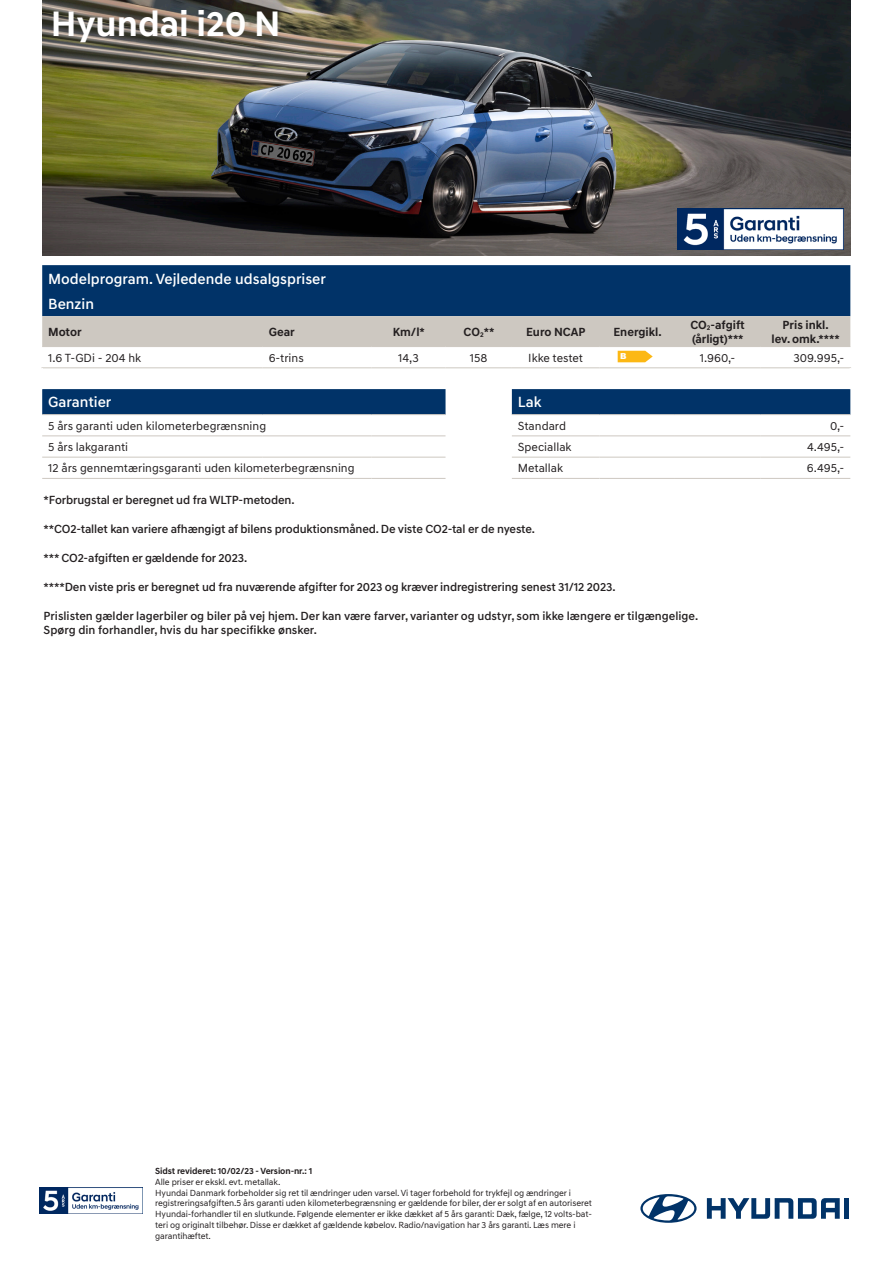
<style>
.page{position:relative;width:893px;height:1263px;background:#fff}
.page>*{position:absolute;margin:0;border:0;box-sizing:border-box;transform-origin:0 0}
.t1{font:700 36px "Hyundai Sans Text";color:#fff}
.Normal{font:500 15px "Hyundai Sans Text";color:#fff}
.t2{font:500 12px/14.4px "Hyundai Sans Text";letter-spacing:-.01em;color:#231f20}
.t3{font:12px "Hyundai Sans Text";color:#231f20}
.t4{font:700 12px/14.4px "Hyundai Sans Text";color:#231f20}
.t5{font:9px/10.8px "Hyundai Sans Text";letter-spacing:-.01em;color:#231f20}
.t6{font:700 9px "Hyundai Sans Text";letter-spacing:-.01em;color:#231f20}
.t7{font:900 8.25px "Arial";color:#fff}
</style>
<div class="page">
<img style="left:43px;top:0;width:807px;height:255px">
<svg style="left:42px;top:265px;width:808px;height:150px;fill:#013368"></svg>
<hr style="left:41px;top:368px;width:222px;height:1px;background:#cdc8c1">
<hr style="left:599px;top:368px;width:76px;height:1px;background:#cdc8c1">
<hr style="left:263px;top:368px;width:109px;height:1px;background:#cdc8c1">
<hr style="left:372px;top:368px;width:74px;height:1px;background:#cdc8c1">
<hr style="left:446px;top:368px;width:66px;height:1px;background:#cdc8c1">
<hr style="left:512px;top:368px;width:87px;height:1px;background:#cdc8c1">
<hr style="left:675px;top:368px;width:85px;height:1px;background:#cdc8c1">
<hr style="left:760px;top:368px;width:91px;height:1px;background:#cdc8c1">
<hr style="left:42px;top:414px;width:221px;height:1px;background:#cdc8c1">
<hr style="left:263px;top:414px;width:109px;height:1px;background:#cdc8c1">
<hr style="left:372px;top:414px;width:74px;height:1px;background:#cdc8c1">
<hr style="left:512px;top:414px;width:87px;height:1px;background:#cdc8c1">
<hr style="left:599px;top:414px;width:76px;height:1px;background:#cdc8c1">
<hr style="left:675px;top:414px;width:85px;height:1px;background:#cdc8c1">
<hr style="left:760px;top:414px;width:90px;height:1px;background:#cdc8c1">
<hr style="left:42px;top:436px;width:221px;height:1px;background:#cdc8c1">
<hr style="left:263px;top:436px;width:109px;height:1px;background:#cdc8c1">
<hr style="left:372px;top:436px;width:74px;height:1px;background:#cdc8c1">
<hr style="left:512px;top:436px;width:87px;height:1px;background:#cdc8c1">
<hr style="left:599px;top:436px;width:76px;height:1px;background:#cdc8c1">
<hr style="left:675px;top:436px;width:85px;height:1px;background:#cdc8c1">
<hr style="left:760px;top:436px;width:90px;height:1px;background:#cdc8c1">
<hr style="left:512px;top:457px;width:87px;height:1px;background:#cdc8c1">
<hr style="left:599px;top:457px;width:76px;height:1px;background:#cdc8c1">
<hr style="left:675px;top:457px;width:85px;height:1px;background:#cdc8c1">
<hr style="left:760px;top:457px;width:90px;height:1px;background:#cdc8c1">
<hr style="left:42px;top:457px;width:221px;height:1px;background:#cdc8c1">
<hr style="left:263px;top:457px;width:109px;height:1px;background:#cdc8c1">
<hr style="left:372px;top:457px;width:74px;height:1px;background:#cdc8c1">
<hr style="left:42px;top:478px;width:221px;height:1px;background:#cdc8c1">
<hr style="left:263px;top:478px;width:109px;height:1px;background:#cdc8c1">
<hr style="left:372px;top:478px;width:74px;height:1px;background:#cdc8c1">
<hr style="left:512px;top:478px;width:87px;height:1px;background:#cdc8c1">
<hr style="left:599px;top:478px;width:76px;height:1px;background:#cdc8c1">
<hr style="left:675px;top:478px;width:85px;height:1px;background:#cdc8c1">
<hr style="left:760px;top:478px;width:90px;height:1px;background:#cdc8c1">
<hr style="left:41px;top:368px;width:2px;height:21px;background:#fff">
<svg style="left:42px;top:316px;width:808px;height:46px"></svg>
<svg style="left:707px;top:1198px;width:133px;height:21px"></svg>
<div style="left:844px;top:1198px;width:5px;height:21px;background:#013368"></div>
<svg style="left:640px;top:1194px;width:57px;height:29px"></svg>
<img style="left:40px;top:1187px;width:102px;height:26px">
<img style="left:677px;top:209px;width:166px;height:40px">
<p class="t1" style="left:51px;top:2px;width:231px">Hyundai i20 N</p>
<p class="Normal" style="left:48px;top:269px;width:279px">Modelprogram. Vejledende udsalgspriser</p>
<p class="Normal" style="left:48px;top:295px;width:47px">Benzin</p>
<p class="t4" style="left:48px;top:324px;width:35px">Motor</p>
<p class="t4" style="left:269px;top:324px;width:28px">Gear</p>
<p class="t4" style="left:393px;top:324px;width:34px">Km/l*</p>
<p class="t4" style="left:464px;top:324px;width:32px">CO<sub>2</sub>**</p>
<p class="t4" style="left:526px;top:324px;width:61px">Euro NCAP</p>
<p class="t4" style="left:613px;top:324px;width:50px">Energikl.</p>
<p class="t4" style="left:690px;top:317px;width:56px">CO<sub>2</sub>-afgift (årligt)***</p>
<p class="t4" style="left:783px;top:317px;width:47px">Pris inkl.</p>
<p class="t4" style="left:771px;top:332px;width:70px">lev. omk.****</p>
<p class="t3" style="left:48px;top:350px;width:95px">1.6 T-GDi - 204 hk</p>
<p class="t3" style="left:269px;top:350px;width:37px">6-trins</p>
<p class="t3" style="left:398px;top:350px;width:22px">14,3</p>
<p class="t3" style="left:470px;top:350px;width:19px">158</p>
<p class="t3" style="left:528px;top:350px;width:56px">Ikke testet</p>
<p class="t7" style="left:620px;top:350px;width:8px">B</p>
<p class="t3" style="left:700px;top:350px;width:37px">1.960,-</p>
<p class="t3" style="left:793px;top:350px;width:53px">309.995,-</p>
<p class="Normal" style="left:48px;top:393px;width:65px">Garantier</p>
<p class="Normal" style="left:518px;top:393px;width:25px">Lak</p>
<p class="t3" style="left:48px;top:418px;width:219px">5 års garanti uden kilometerbegrænsning</p>
<p class="t3" style="left:518px;top:418px;width:50px">Standard</p>
<p class="t3" style="left:830px;top:418px;width:16px">0,-</p>
<p class="t3" style="left:48px;top:440px;width:81px">5 års lakgaranti</p>
<p class="t3" style="left:518px;top:440px;width:55px">Speciallak</p>
<p class="t3" style="left:807px;top:440px;width:39px">4.495,-</p>
<p class="t3" style="left:48px;top:461px;width:308px">12 års gennemtæringsgaranti uden kilometerbegrænsning</p>
<p class="t3" style="left:518px;top:461px;width:47px">Metallak</p>
<p class="t3" style="left:807px;top:461px;width:39px">6.495,-</p>
<p class="t2" style="left:44px;top:493px;width:252px">*Forbrugstal er beregnet ud fra WLTP-metoden.</p>
<p class="t2" style="left:44px;top:522px;width:493px">**CO2-tallet kan variere afhængigt af bilens produktionsmåned. De viste CO2-tal er de nyeste.</p>
<p class="t2" style="left:44px;top:551px;width:205px">*** CO2-afgiften er gældende for 2023.</p>
<p class="t2" style="left:44px;top:579px;width:573px">****Den viste pris er beregnet ud fra nuværende afgifter for 2023 og kræver indregistrering senest 31/12 2023.</p>
<p class="t2" style="left:44px;top:608px;width:656px">Prislisten gælder lagerbiler og biler på vej hjem. Der kan være farver, varianter og udstyr, som ikke længere er tilgængelige.<br>Spørg din forhandler, hvis du har specifikke ønsker.</p>
<p class="t6" style="left:155px;top:1165px;width:159px">Sidst revideret: 10/02/23 - Version-nr.: 1</p>
<p class="t5" style="left:155px;top:1176px;width:127px">Alle priser er ekskl. evt. metallak.</p>
<p class="t5" style="left:155px;top:1187px;width:438px">Hyundai Danmark forbeholder sig ret til ændringer uden varsel. Vi tager forbehold for trykfejl og ændringer i registreringsafgiften.5 års garanti uden kilometerbegrænsning er gældende for biler, der er solgt af en autoriseret Hyundai-forhandler til en slutkunde. Følgende elementer er ikke dækket af 5 års garanti: Dæk, fælge, 12 volts-bat&shy;teri og originalt tilbehør. Disse er dækket af gældende købelov. Radio/navigation har 3 års garanti. Læs mere i garantihæftet.</p>
</div>
